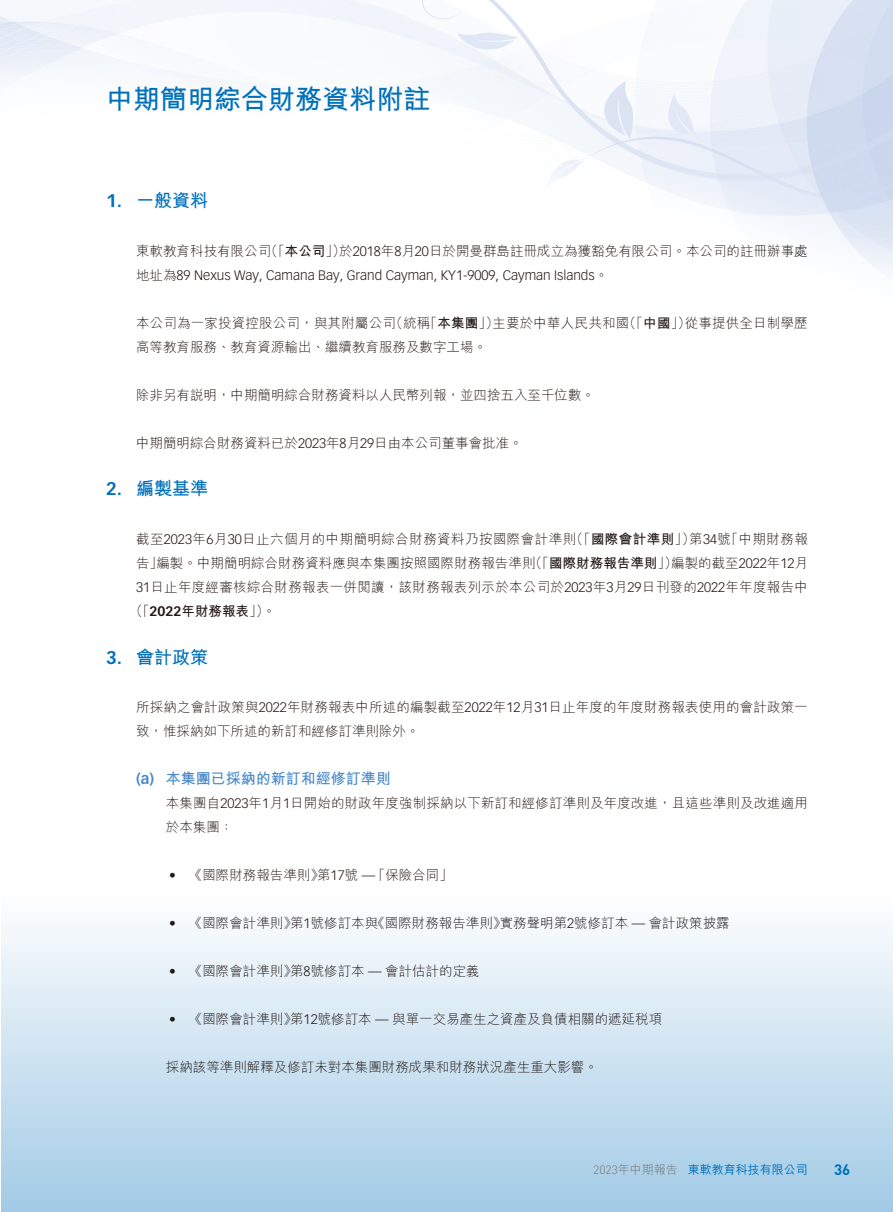
<style>
.page{position:relative;width:893px;height:1212px;background:#fff}
.page>*{position:absolute;margin:0;border:0;box-sizing:border-box;transform-origin:0 0}
.t1{font:700 27px "M Hei HK";color:#0070bb}
.t2{font:700 18px "M Hei HK";color:#0070bb}
.t3{font:700 18px "Vectora LT Std";color:#0070bb}
.t4{font:700 15px "M Hei HK";color:#4888c8}
.t5{font:700 15px "Vectora LT Std";color:#4888c8}
.t6{font:700 15px "DIN Pro";color:#0070bb}
.t7{font:300 13.5px/24px "M Hei HK";color:#231916}
.t8{font:300 13.5px "Vectora LT Std";color:#231916}
.t9{font:300 13.5px "M Hei HK";letter-spacing:.02em;color:#231916}
.t10{font:300 13.5px "M Hei HK";letter-spacing:.03em;color:#231916}
.t11{font:700 13.5px "M Hei HK";letter-spacing:.005em;color:#231916}
.t12{font:500 12px "M Hei HK";color:#0070bb}
.t13{font:300 12px "M Hei HK";color:#727272}
.s1{font-family:"M Hei HK"}
.s2{font-family:"Vectora LT Std"}
.s3{font-weight:700}
.s4{font-weight:300}
.s5{font-family:"Vectora LT Std";font-weight:700}
.s6{font-family:"DIN Pro"}
</style>
<div class="page">
<div style="left:1px;top:866px;width:892px;height:346px;background:linear-gradient(to bottom,#fff,#a3cbe6)"></div>
<img style="left:0;top:0;width:893px;height:274px">
<h1 class="t1" style="left:106px;top:80px;width:325px">中期簡明綜合財務資料附註</h1>
<h2 class="t3" style="left:106px;top:190px;width:17px">1.</h2>
<h2 class="t3" style="left:106px;top:478px;width:17px">2.</h2>
<h2 class="t3" style="left:106px;top:646px;width:17px">3.</h2>
<h2 class="t2" style="left:136px;top:188px;width:73px">一般資料</h2>
<p class="t7" style="left:136px;top:239px;width:137px">東軟教育科技有限公司</p>
<p class="t8" style="left:136px;top:267px;width:474px"><span class="s1">地址為</span>89 Nexus Way, Camana Bay, Grand Cayman, KY1-9009, Cayman Islands<span class="s1">。</span></p>
<p class="t7" style="left:339px;top:239px;width:470px">於<span class="s2">2018</span>年月<span class="s2">8 20</span>日於開曼群島註冊成立為獲豁免有限公司。本公司的註冊辦事處</p>
<p class="t7" style="left:265px;top:239px;width:83px">（「<span class="s3">本公司</span>」）</p>
<p class="t7" style="left:389px;top:311px;width:42px">（統稱</p>
<p class="t7" style="left:424px;top:311px;width:77px">「<span class="s3">本集團</span>」）</p>
<p class="t7" style="left:623px;top:311px;width:70px">（「<span class="s3">中國</span>」）</p>
<p class="t7" style="left:136px;top:311px;width:352px">本公司為一家投資控股公司，與其附屬公司<br>高等教育服務、教育資源輸出、繼續教育服務及數字工場。</p>
<p class="t7" style="left:136px;top:383px;width:460px">除非另有說明，中期簡明綜合財務資料以人民幣列報，並四捨五入至千位數。</p>
<p class="t7" style="left:136px;top:431px;width:388px">中期簡明綜合財務資料已於<span class="s2">2023</span>年月<span class="s2">8 29</span>日由本公司董事會批准。</p>
<h2 class="t2" style="left:136px;top:476px;width:73px">編製基準</h2>
<p class="t7" style="left:492px;top:311px;width:138px">主要於中華人民共和國</p>
<p class="t7" style="left:685px;top:311px;width:125px">從事提供全日制學歷</p>
<p class="t11" style="left:570px;top:529px;width:127px"><span class="s4">（「</span>國際會計準則<span class="s4">」）</span></p>
<p class="t10" style="left:136px;top:530px;width:442px">截至<span class="s2">2023</span>年月<span class="s2">6 30</span>日止六個月的中期簡明綜合財務資料乃按國際會計準則</p>
<p class="t7" style="left:689px;top:527px;width:120px">第<span class="s2">34</span> 「號中期財務報</p>
<p class="t11" style="left:529px;top:553px;width:150px"><span class="s4">（「</span>國際財務報告準則<span class="s4">」）</span></p>
<p class="t7" style="left:156px;top:551px;width:381px">編製。中期簡明綜合財務資料應與本集團按照國際財務報告準則</p>
<p class="t7" style="left:671px;top:551px;width:138px">編製的截至<span class="s2">2022</span>年<span class="s2">12</span>月</p>
<p class="t7" style="left:136px;top:551px;width:29px">告」</p>
<p class="t9" style="left:136px;top:578px;width:673px"><span class="s2">31</span>日止年度經審核綜合財務報表一併閱讀，該財務報表列示於本公司於<span class="s2">2023</span>年月<span class="s2">3 29</span>日刊發的<span class="s2">2022</span>年年度報告中</p>
<p class="t7" style="left:129px;top:599px;width:148px">（「<span class="s5">2022</span><span class="s3">年財務報表</span> 。(「</p>
<h2 class="t2" style="left:136px;top:644px;width:73px">會計政策</h2>
<p class="t7" style="left:136px;top:695px;width:673px">所採納之會計政策與<span class="s2">2022</span>年財務報表中所述的編製截至<span class="s2">2022</span>年<span class="s2">12</span>月<span class="s2">31</span>日止年度的年度財務報表使用的會計政策一致，惟採納如下所述的新訂和經修訂準則除外。</p>
<p class="t4" style="left:166px;top:767px;width:226px">本集團已採納的新訂和經修訂準則</p>
<p class="t5" style="left:136px;top:769px;width:20px">a( )</p>
<p class="t7" style="left:166px;top:791px;width:644px">本集團自<span class="s2">2023</span>年月<span class="s2">1 1</span>日開始的財政年度強制採納以下新訂和經修訂準則及年度改進，且這些準則及改進適用於本集團：</p>
<p class="t7" style="left:169px;top:863px;width:285px"><span class="s2">•</span> 《國際財務報告準則第》 <span class="s2">17</span>號 <span class="s2">—</span> 「保險合同「</p>
<p class="t7" style="left:500px;top:911px;width:232px">實務聲明第<span class="s2">2</span>號修訂本 <span class="s2">—</span> 會計政策披露</p>
<p class="t7" style="left:169px;top:911px;width:210px"><span class="s2">•</span> 《國際會計準則第》 <span class="s2">1</span>號修訂本與</p>
<p class="t7" style="left:169px;top:959px;width:312px"><span class="s2">•</span> 《國際會計準則第》 <span class="s2">8</span>號修訂本 <span class="s2">—</span> 會計估計的定義</p>
<p class="t7" style="left:169px;top:1007px;width:494px"><span class="s2">•</span> 《國際會計準則第》 <span class="s2">12</span>號修訂本 <span class="s2">—</span> 與單一交易產生之資產及負債相關的遞延稅項</p>
<p class="t7" style="left:166px;top:1055px;width:434px">採納該等準則解釋及修訂未對本集團財務成果和財務狀況產生重大影響。</p>
<p class="t7" style="left:371px;top:911px;width:136px">《國際財務報告準則》</p>
<p class="t13" style="left:593px;top:1161px;width:86px"><span class="s6">2023</span>年中期報告</p>
<p class="t12" style="left:688px;top:1161px;width:121px">東軟教育科技有限公司</p>
<p class="t6" style="left:834px;top:1159px;width:18px">36</p>
</div>
